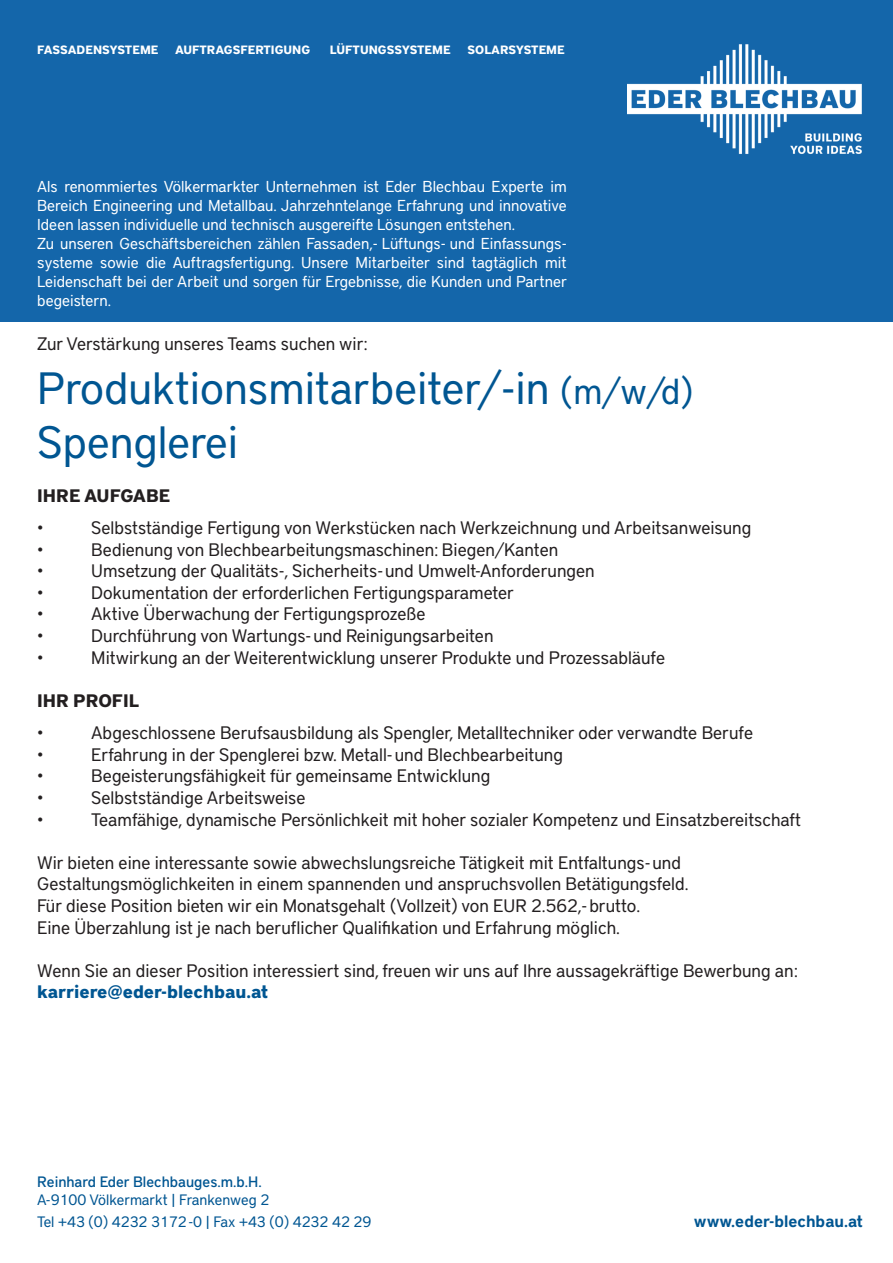
<style>
.page{position:relative;width:893px;height:1263px;background:#fff}
.page>*{position:absolute;margin:0;border:0;box-sizing:border-box;transform-origin:0 0}
.t1{font:45px/54px "District Pro";color:#005692}
.t2{font:18px/21.6px "District Pro";color:#231f20}
.t3{font:700 18px "District Pro";color:#005692}
.t4{font:700 18px "District Pro";color:#231f20}
.t5{font:600 16.5px "District Pro";color:#005692}
.t6{font:15.75px/18.9px "District Pro";color:#fff}
.t7{font:15px/21.6px "District Pro";color:#005692}
.t8{font:500 15px "District Pro";color:#005692}
.t9{font:700 12px "District Pro";color:#fff}
.s1{font-size:36px}
</style>
<div class="page">
<div style="left:0;top:0;width:893px;height:321px;background:#1466aa"></div>
<img style="left:627px;top:33px;width:234px;height:127px">
<p class="t9" style="left:37px;top:41px;width:123px">FASSADENSYSTEME</p>
<p class="t9" style="left:175px;top:41px;width:137px">AUFTRAGSFERTIGUNG</p>
<p class="t9" style="left:330px;top:41px;width:122px">LÜFTUNGSSYSTEME</p>
<p class="t9" style="left:468px;top:41px;width:99px">SOLARSYSTEME</p>
<p class="t6" style="left:37px;top:176px;width:531px">Als renommiertes Völkermarkter Unternehmen ist Eder Blechbau Experte im Bereich Engineering und Metallbau. Jahrzehntelange Erfahrung und innovative Ideen lassen individuelle und technisch ausgereifte Lösungen entstehen.<br>Zu unseren Geschäftsbereichen zählen Fassaden,- Lüftungs- und Einfassungs&shy;systeme sowie die Auftragsfertigung. Unsere Mitarbeiter sind tagtäglich mit Leidenschaft bei der Arbeit und sorgen für Ergebnisse, die Kunden und Partner begeistern.</p>
<p class="t2" style="left:37px;top:332px;width:332px">Zur Verstärkung unseres Teams suchen wir:</p>
<h1 class="t1" style="left:37px;top:359px;width:658px">Produktionsmitarbeiter/-in <span class="s1">(m/w/d)<br></span>Spenglerei</h1>
<p class="t4" style="left:37px;top:482px;width:135px">IHRE AUFGABE</p>
<p class="t2" style="left:37px;top:516px;width:8px">•</p>
<p class="t2" style="left:91px;top:516px;width:661px">Selbstständige Fertigung von Werkstücken nach Werkzeichnung und Arbeitsanweisung</p>
<p class="t2" style="left:37px;top:537px;width:8px">•</p>
<p class="t2" style="left:91px;top:537px;width:468px">Bedienung von Blechbearbeitungsmaschinen: Biegen/Kanten</p>
<p class="t2" style="left:37px;top:559px;width:8px">•</p>
<p class="t2" style="left:91px;top:559px;width:505px">Umsetzung der Qualitäts-, Sicherheits- und Umwelt-Anforderungen</p>
<p class="t2" style="left:37px;top:580px;width:8px">•</p>
<p class="t2" style="left:91px;top:580px;width:424px">Dokumentation der erforderlichen Fertigungsparameter</p>
<p class="t2" style="left:37px;top:602px;width:8px">•</p>
<p class="t2" style="left:91px;top:602px;width:336px">Aktive Überwachung der Fertigungsprozesse</p>
<p class="t2" style="left:37px;top:624px;width:8px">•</p>
<p class="t2" style="left:91px;top:624px;width:404px">Durchführung von Wartungs- und Reinigungsarbeiten</p>
<p class="t2" style="left:37px;top:645px;width:8px">•</p>
<p class="t2" style="left:91px;top:645px;width:575px">Mitwirkung an der Weiterentwicklung unserer Produkte und Prozessabläufe</p>
<p class="t4" style="left:37px;top:687px;width:104px">IHR PROFIL</p>
<p class="t2" style="left:37px;top:721px;width:8px">•</p>
<p class="t2" style="left:91px;top:721px;width:663px">Abgeschlossene Berufsausbildung als Spengler, Metalltechniker oder verwandte Berufe</p>
<p class="t2" style="left:37px;top:742px;width:8px">•</p>
<p class="t2" style="left:91px;top:742px;width:473px">Erfahrung in der Spenglerei bzw. Metall- und Blechbearbeitung</p>
<p class="t2" style="left:37px;top:764px;width:8px">•</p>
<p class="t2" style="left:91px;top:764px;width:401px">Begeisterungsfähigkeit für gemeinsame Entwicklung</p>
<p class="t2" style="left:37px;top:786px;width:8px">•</p>
<p class="t2" style="left:91px;top:786px;width:216px">Selbstständige Arbeitsweise</p>
<p class="t2" style="left:37px;top:807px;width:8px">•</p>
<p class="t2" style="left:91px;top:807px;width:711px">Teamfähige, dynamische Persönlichkeit mit hoher sozialer Kompetenz und Einsatzbereitschaft</p>
<p class="t2" style="left:37px;top:850px;width:653px">Wir bieten eine interessante sowie abwechslungsreiche Tätigkeit mit Entfaltungs- und Gestaltungsmöglichkeiten in einem spannenden und anspruchsvollen Betätigungsfeld.<br>Für diese Position bieten wir ein Monatsgehalt (Vollzeit) von EUR 2.562,- brutto.<br>Eine Überzahlung ist je nach beruflicher Qualifikation und Erfahrung möglich.</p>
<p class="t2" style="left:37px;top:958px;width:762px">Wenn Sie an dieser Position interessiert sind, freuen wir uns auf Ihre aussagekräftige Bewerbung an:</p>
<p class="t3" style="left:37px;top:979px;width:232px">karriere@eder-blechbau.at</p>
<p class="t8" style="left:37px;top:1171px;width:226px">Reinhard Eder Blechbauges.m.b.H.</p>
<p class="t7" style="left:37px;top:1188px;width:336px">A-9100 Völkermarkt | Frankenweg 2<br>Tel +43 (0) 4232 3172 -0 | Fax +43 (0) 4232 42 29</p>
<p class="t5" style="left:694px;top:1209px;width:170px">www.eder-blechbau.at</p>
</div>
